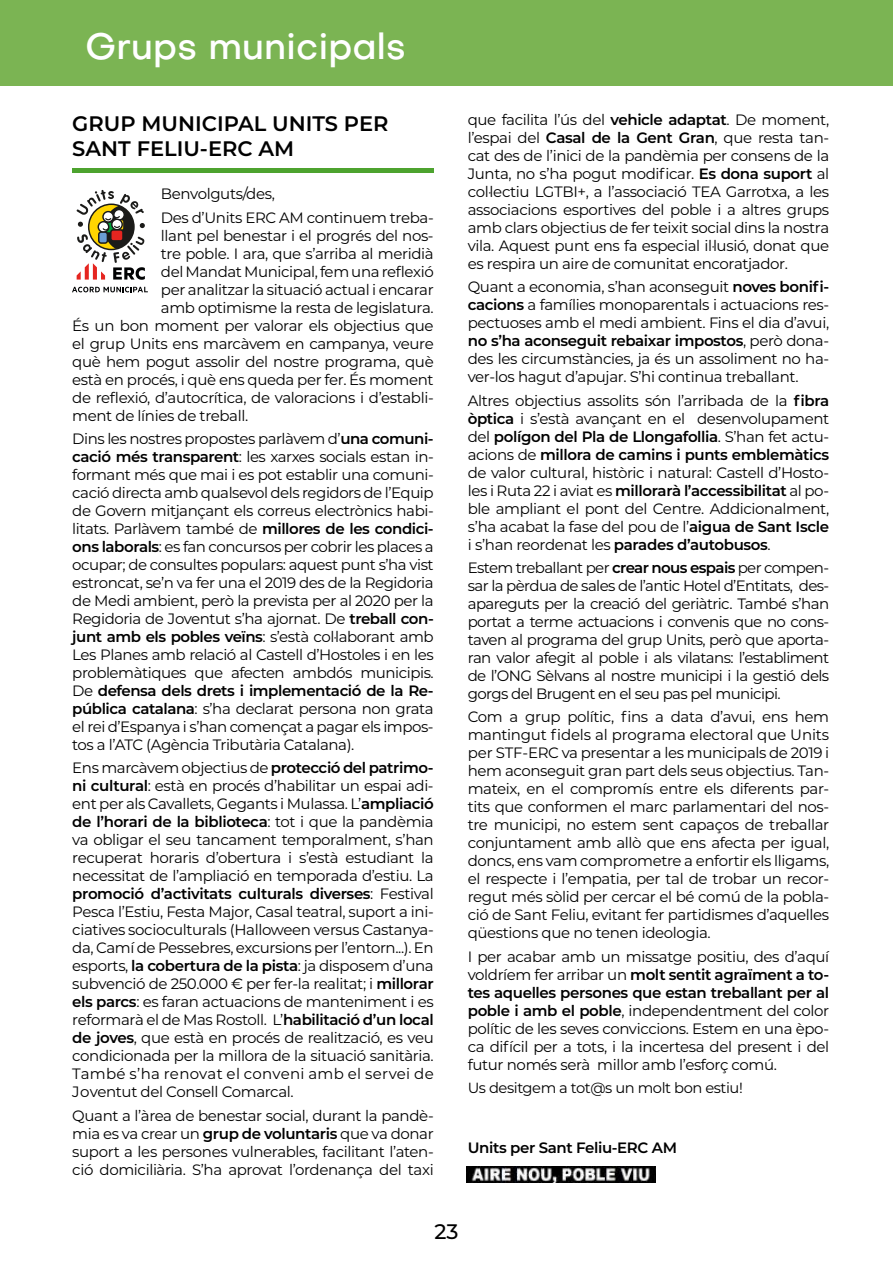
<style>
.page{position:relative;width:893px;height:1263px;background:#fff}
.page>*{position:absolute;margin:0;border:0;box-sizing:border-box;transform-origin:0 0}
.t1{font:500 36px "Objectivity";color:#fff}
.t2{font:600 21px/25.2px "Montserrat";color:#000}
.t3{font:500 21px "Montserrat";color:#000}
.t4{font:15px/18px "Montserrat";letter-spacing:-.025em;color:#000;text-align:justify}
.t5{font:600 15px "Montserrat";letter-spacing:-.025em;color:#000}
.t6{font:14.7px "Montserrat";letter-spacing:-.03em;color:#000}
.s1{font-weight:600}
</style>
<div class="page">
<div style="left:0;top:0;width:893px;height:85px;background:#7bb453"></div>
<div style="left:72px;top:168px;width:362px;height:5px;background:#4da32f"></div>
<svg style="left:76px;top:190px;width:69px;height:90px"></svg>
<svg style="left:72px;top:287px;width:76px;height:5px"></svg>
<img style="left:466px;top:1167px;width:189px;height:15px">
<h1 class="t1" style="left:85px;top:22px;width:322px">Grups municipals</h1>
<h2 class="t2" style="left:72px;top:110px;width:318px">GRUP MUNICIPAL UNITS PER<br>SANT FELIU-ERC AM</h2>
<p class="t4" style="left:161px;top:182px;width:274px;line-height:23.2px">Benvolguts/des,<br>Des d’Units ERC AM continuem treba-</p>
<p class="t4" style="left:161px;top:226px;width:274px">llant pel benestar i el progrés del nos-</p>
<p class="t4" style="left:161px;top:244px;width:274px">tre poble. I ara, que s’arriba al meridià</p>
<p class="t4" style="left:161px;top:262px;width:274px">del Mandat Municipal, fem una reflexió</p>
<p class="t4" style="left:161px;top:280px;width:274px">per analitzar la situació actual i encarar</p>
<p class="t4" style="left:161px;top:298px;width:274px">amb optimisme la resta de legislatura.</p>
<p class="t4" style="left:72px;top:316px;width:363px">És un bon moment per valorar els objectius que</p>
<p class="t4" style="left:72px;top:334px;width:363px">el grup Units ens marcàvem en campanya, veure</p>
<p class="t4" style="left:72px;top:352px;width:363px">què hem pogut assolir del nostre programa, què</p>
<p class="t4" style="left:72px;top:370px;width:363px">està en procés, i què ens queda per fer. És moment</p>
<p class="t4" style="left:72px;top:388px;width:363px">de reflexió, d’autocrítica, de valoracions i d’establi-</p>
<p class="t4" style="left:72px;top:406px;width:177px">ment de línies de treball.</p>
<p class="t4" style="left:72px;top:429px;width:363px">Dins les nostres propostes parlàvem d’<span class="s1">una comuni&shy;cació més transparent</span>: les xarxes socials estan in&shy;formant més que mai i es pot establir una comuni&shy;cació directa amb qualsevol dels regidors de l’Equip de Govern mitjançant els correus electrònics habi&shy;litats. Parlàvem també de <span class="s1">millores de les condici&shy;ons laborals</span>: es fan concursos per cobrir les places a ocupar; de consultes populars: aquest punt s’ha vist estroncat, se’n va fer una el 2019 des de la Regidoria de Medi ambient, però la prevista per al 2020 per la Regidoria de Joventut s’ha ajornat. De <span class="s1">treball con&shy;junt amb els pobles veïns</span>: s’està col·laborant amb Les Planes amb relació al Castell d’Hostoles i en les problemàtiques que afecten ambdós municipis.<br>De <span class="s1">defensa dels drets i implementació de la Re&shy;pública catalana</span>: s’ha declarat persona non grata el rei d’Espanya i s’han començat a pagar els impos&shy;tos a l’ATC (Agència Tributària Catalana).</p>
<p class="t4" style="left:72px;top:758px;width:363px">Ens marcàvem objectius de <span class="s1">protecció del patrimo&shy;ni cultural</span>: està en procés d’habilitar un espai adi&shy;ent per als Cavallets, Gegants i Mulassa. L’<span class="s1">ampliació de l’horari de la biblioteca</span>: tot i que la pandèmia va obligar el seu tancament temporalment, s’han recuperat horaris d’obertura i s’està estudiant la necessitat de l’ampliació en temporada d’estiu. La <span class="s1">promoció d’activitats culturals diverses</span>: Festival Pesca l’Estiu, Festa Major, Casal teatral, suport a ini&shy;ciatives socioculturals (Halloween versus Castanya&shy;da, Camí de Pessebres, excursions per l’entorn...). En esports, <span class="s1">la cobertura de la pista</span>: ja disposem d’una subvenció de 250.000 € per fer-la realitat; i <span class="s1">millorar els parcs</span>: es faran actuacions de manteniment i es reformarà el de Mas Rostoll. L’<span class="s1">habilitació d’un local de joves</span>, que està en procés de realització, es veu condicionada per la millora de la situació sanitària.<br>També s’ha renovat el conveni amb el servei de Joventut del Consell Comarcal.</p>
<p class="t4" style="left:72px;top:1106px;width:363px">Quant a l’àrea de benestar social, durant la pandè&shy;mia es va crear un <span class="s1">grup de voluntaris</span> que va donar suport a les persones vulnerables, facilitant l’aten&shy;ció domiciliària. S’ha aprovat l’ordenança del taxi</p>
<p class="t4" style="left:468px;top:110px;width:363px">que facilita l’ús del <span class="s1">vehicle adaptat</span>. De moment, l’espai del <span class="s1">Casal de la Gent Gran</span>, que resta tan&shy;cat des de l’inici de la pandèmia per consens de la Junta, no s’ha pogut modificar. <span class="s1">Es dona suport</span> al col·lectiu LGTBI+, a l’associació TEA Garrotxa, a les associacions esportives del poble i a altres grups amb clars objectius de fer teixit social dins la nostra vila. Aquest punt ens fa especial il·lusió, donat que es respira un aire de comunitat encoratjador.</p>
<p class="t4" style="left:468px;top:278px;width:363px">Quant a economia, s’han aconseguit <span class="s1">noves bonifi&shy;cacions</span> a famílies monoparentals i actuacions res&shy;pectuoses amb el medi ambient. Fins el dia d’avui, <span class="s1">no s’ha aconseguit rebaixar impostos</span>, però dona&shy;des les circumstàncies, ja és un assoliment no ha&shy;ver-los hagut d’apujar. S’hi continua treballant.</p>
<p class="t4" style="left:468px;top:391px;width:363px">Altres objectius assolits són l’arribada de la <span class="s1">fibra òptica</span> i s’està avançant en el desenvolupament del <span class="s1">polígon del Pla de Llongafollia</span>. S’han fet actu&shy;acions de <span class="s1">millora de camins i punts emblemàtics </span>de valor cultural, històric i natural: Castell d’Hosto&shy;les i Ruta 22 i aviat es <span class="s1">millorarà l’accessibilitat</span> al po&shy;ble ampliant el pont del Centre. Addicionalment, s’ha acabat la fase del pou de l’<span class="s1">aigua de Sant Iscle </span>i s’han reordenat les <span class="s1">parades d’autobusos</span>.</p>
<p class="t4" style="left:468px;top:558px;width:363px">Estem treballant per <span class="s1">crear nous espais</span> per compen&shy;sar la pèrdua de sales de l’antic Hotel d’Entitats, des&shy;apareguts per la creació del geriàtric. També s’han portat a terme actuacions i convenis que no cons&shy;taven al programa del grup Units, però que aporta&shy;ran valor afegit al poble i als vilatans: l’establiment de l’ONG Sèlvans al nostre municipi i la gestió dels gorgs del Brugent en el seu pas pel municipi.</p>
<p class="t4" style="left:468px;top:707px;width:363px">Com a grup polític, fins a data d’avui, ens hem mantingut fidels al programa electoral que Units per STF-ERC va presentar a les municipals de 2019 i hem aconseguit gran part dels seus objectius. Tan&shy;mateix, en el compromís entre els diferents par&shy;tits que conformen el marc parlamentari del nos&shy;tre municipi, no estem sent capaços de treballar conjuntament amb allò que ens afecta per igual, doncs, ens vam comprometre a enfortir els lligams, el respecte i l’empatia, per tal de trobar un recor&shy;regut més sòlid per cercar el bé comú de la pobla&shy;ció de Sant Feliu, evitant fer partidismes d’aquelles qüestions que no tenen ideologia.</p>
<p class="t4" style="left:468px;top:947px;width:363px">I per acabar amb un missatge positiu, des d’aquí voldríem fer arribar un <span class="s1">molt sentit agraïment a to&shy;tes aquelles persones que estan treballant per al poble i amb el poble</span>, independentment del color polític de les seves conviccions. Estem en una èpo&shy;ca difícil per a tots, i la incertesa del present i del futur només serà millor amb l’esforç comú.</p>
<p class="t6" style="left:468px;top:1077px;width:277px">Us desitgem a tot@s un molt bon estiu!</p>
<p class="t5" style="left:468px;top:1137px;width:211px">Units per Sant Feliu-ERC AM</p>
<h2 class="t3" style="left:434px;top:1216px;width:26px">23</h2>
</div>
